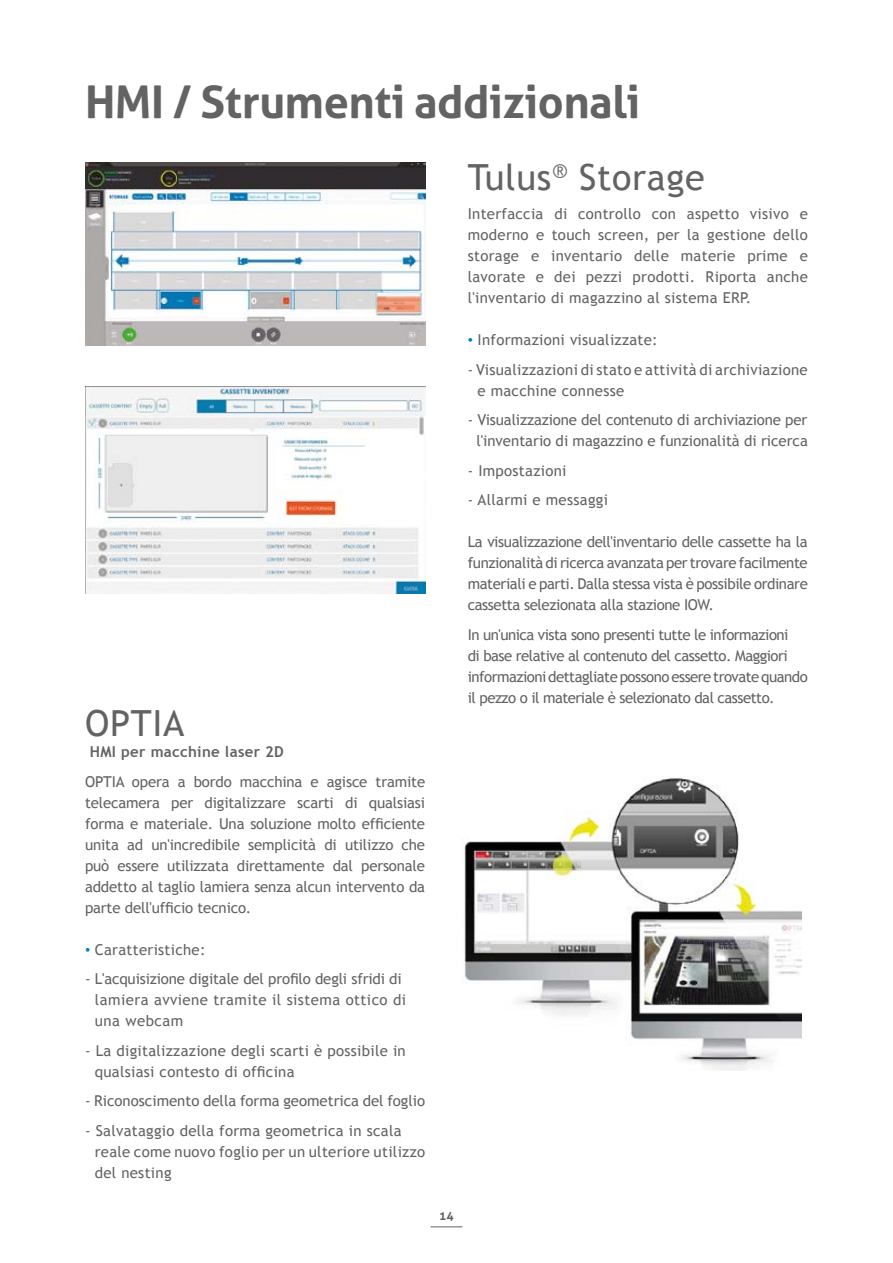
<style>
.page{position:relative;width:893px;height:1263px;background:#fff}
.page>*{position:absolute;margin:0;border:0;box-sizing:border-box;transform-origin:0 0}
.t1{font:700 45px "Aller";letter-spacing:-.01em;color:#646363}
.t2{font:36px "Trebuchet MS";letter-spacing:.02em;color:#646363}
.t3{font:15px/21px "Trebuchet MS";color:#646363;text-align:justify}
.t4{font:15px/21px "Trebuchet MS";letter-spacing:.02em;color:#646363}
.t5{font:15px/21px "Trebuchet MS";letter-spacing:-.035em;color:#646363}
.t6{font:15px/21px "Trebuchet MS";letter-spacing:.03em;color:#646363}
.t7{font:700 15px "Trebuchet MS";letter-spacing:.02em;color:#646363}
.t8{font:700 12px "Aller";color:#646363}
.s1{font-family:"Gill Sans";color:#0081c9}
</style>
<div class="page">
<hr style="left:431px;top:1226px;width:31px;height:1px;background:#646363">
<img style="left:85px;top:162px;width:340px;height:183px">
<img style="left:85px;top:387px;width:340px;height:207px">
<img style="left:464px;top:777px;width:337px;height:293px">
<h1 class="t1" style="left:85px;top:74px;width:557px">HMI / Strumenti addizionali</h1>
<h2 class="t2" style="left:85px;top:702px;width:101px">OPTIA</h2>
<p class="t7" style="left:90px;top:743px;width:196px">HMI per macchine laser 2D</p>
<p class="t3" style="left:85px;top:771px;width:342px">OPTIA opera a bordo macchina e agisce tramite telecamera per digitalizzare scarti di qualsiasi forma e materiale. Una soluzione molto efficiente unita ad un'incredibile semplicità di utilizzo che può essere utilizzata direttamente dal personale addetto al taglio lamiera senza alcun intervento da parte dell'ufficio tecnico.</p>
<p class="t4" style="left:85px;top:939px;width:122px"><span class="s1">•</span> Caratteristiche:</p>
<p class="t6" style="left:95px;top:969px;width:313px;text-indent:-10px">- L'acquisizione digitale del profilo degli sfridi di lamiera avviene tramite il sistema ottico di una webcam</p>
<p class="t4" style="left:95px;top:1040px;width:313px;text-indent:-10px">- La digitalizzazione degli scarti è possibile in qualsiasi contesto di officina</p>
<p class="t3" style="left:85px;top:1091px;width:342px">- Riconoscimento della forma geometrica del foglio</p>
<p class="t4" style="left:95px;top:1120px;width:332px;text-indent:-10px">- Salvataggio della forma geometrica in scala reale come nuovo foglio per un ulteriore utilizzo del nesting</p>
<h2 class="t2" style="left:468px;top:156px;width:239px">Tulus<sup>®</sup> Storage</h2>
<p class="t3" style="left:468px;top:204px;width:342px">Interfaccia di controllo con aspetto visivo e moderno e touch screen, per la gestione dello storage e inventario delle materie prime e lavorate e dei pezzi prodotti. Riporta anche l'inventario di magazzino al sistema ERP.</p>
<p class="t4" style="left:468px;top:330px;width:192px"><span class="s1">•</span> Informazioni visualizzate:</p>
<p class="t4" style="left:477px;top:359px;width:332px;text-indent:-10px">- Visualizzazioni di stato e attività di archiviazione e macchine connesse</p>
<p class="t3" style="left:468px;top:410px;width:342px;text-align:center">- Visualizzazione del contenuto di archiviazione per l'inventario di magazzino e funzionalità di ricerca</p>
<p class="t4" style="left:468px;top:460px;width:100px">- Impostazioni</p>
<p class="t4" style="left:468px;top:490px;width:142px">- Allarmi e messaggi</p>
<p class="t3" style="left:468px;top:532px;width:342px">La visualizzazione dell'inventario delle cassette ha la funzionalità di ricerca avanzata per trovare facilmente materiali e parti. Dalla stessa vista è possibile ordinare cassetta selezionata alla stazione IOW.</p>
<p class="t5" style="left:468px;top:624px;width:342px">In un'unica vista sono presenti tutte le informazioni<br>di base relative al contenuto del cassetto. Maggiori informazioni dettagliate possono essere trovate quando il pezzo o il materiale è selezionato dal cassetto.</p>
<p class="t8" style="left:439px;top:1208px;width:16px">14</p>
</div>
